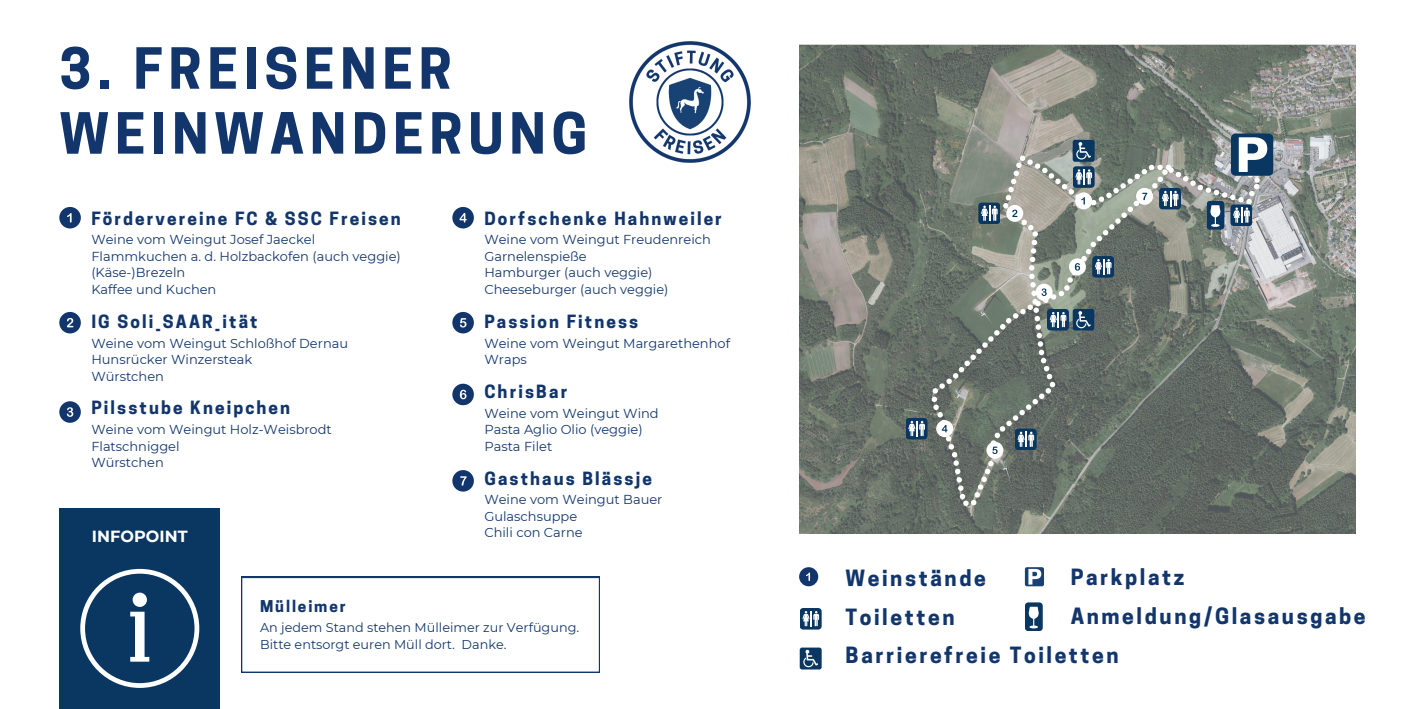
<style>
.page{position:relative;width:1418px;height:709px;background:#fff}
.page>*{position:absolute;margin:0;border:0;box-sizing:border-box;transform-origin:0 0}
.t1{font:700 53.2px/64.9px "Cooper Hewitt";letter-spacing:.11em;color:#12366c}
.t2{font:700 21px/38.4px "Cooper Hewitt";letter-spacing:.125em;color:#12366c}
.t3{font:700 17.15px "Cooper Hewitt";letter-spacing:.125em;color:#12366c}
.t4{font:700 17.1px "Cooper Hewitt";letter-spacing:.125em;color:#12366c}
.t5{font:700 16.1px "Montserrat";color:#fff}
.t6{font:700 15.3px "Cooper Hewitt";letter-spacing:.125em;color:#12366c}
.t7{font:12.95px/16.5px "Montserrat";color:#12366c}
.t8{font:12.8px/17.7px "Montserrat";color:#12366c}
</style>
<div class="page">
<svg style="left:241px;top:577px;width:359px;height:95px"></svg>
<div style="left:59px;top:508px;width:161px;height:201px;background:#0a3761"></div>
<svg style="left:80px;top:569px;width:119px;height:119px"></svg>
<div style="left:59px;top:207px;width:22px;height:21px;background:#12366c;border-radius:50%"></div>
<svg style="left:67px;top:213px;width:5px;height:9px"></svg>
<div style="left:59px;top:312px;width:22px;height:21px;background:#12366c;border-radius:50%"></div>
<svg style="left:67px;top:318px;width:6px;height:9px"></svg>
<div style="left:59px;top:401px;width:22px;height:21px;background:#12366c;border-radius:50%"></div>
<svg style="left:67px;top:407px;width:6px;height:10px"></svg>
<div style="left:452px;top:207px;width:22px;height:21px;background:#12366c;border-radius:50%"></div>
<svg style="left:459px;top:213px;width:8px;height:9px"></svg>
<div style="left:452px;top:312px;width:22px;height:21px;background:#12366c;border-radius:50%"></div>
<svg style="left:460px;top:318px;width:6px;height:9px"></svg>
<div style="left:452px;top:384px;width:22px;height:21px;background:#12366c;border-radius:50%"></div>
<svg style="left:460px;top:390px;width:6px;height:9px"></svg>
<div style="left:452px;top:470px;width:22px;height:21px;background:#12366c;border-radius:50%"></div>
<svg style="left:460px;top:476px;width:7px;height:10px"></svg>
<div style="left:799px;top:567px;width:19px;height:19px;background:#12366c;border-radius:50%"></div>
<svg style="left:806px;top:572px;width:4px;height:9px"></svg>
<svg style="left:1025px;top:567px;width:19px;height:19px"></svg>
<div style="left:1025px;top:602px;width:17px;height:29px;background:#0a3761;border-radius:3px"></div>
<svg style="left:1028px;top:607px;width:11px;height:21px"></svg>
<div style="left:799px;top:647px;width:22px;height:22px;background:#0a3761;border-radius:2px"></div>
<svg style="left:803px;top:650px;width:15px;height:17px"></svg>
<svg style="left:800px;top:608px;width:21px;height:21px"></svg>
<img style="left:799px;top:44px;width:556px;height:489px">
<div style="left:1136px;top:188px;width:17px;height:17px;background:#fff;border-radius:50%"></div>
<svg style="left:1142px;top:193px;width:5px;height:7px"></svg>
<div style="left:1075px;top:192px;width:17px;height:17px;background:#fff;border-radius:50%"></div>
<svg style="left:1081px;top:197px;width:4px;height:8px"></svg>
<div style="left:1069px;top:258px;width:16px;height:17px;background:#fff;border-radius:50%"></div>
<svg style="left:1074px;top:263px;width:6px;height:8px"></svg>
<div style="left:1035px;top:284px;width:17px;height:16px;background:#fff;border-radius:50%"></div>
<svg style="left:1041px;top:288px;width:5px;height:8px"></svg>
<div style="left:1006px;top:205px;width:17px;height:17px;background:#fff;border-radius:50%"></div>
<svg style="left:1012px;top:210px;width:5px;height:7px"></svg>
<div style="left:936px;top:420px;width:17px;height:17px;background:#fff;border-radius:50%"></div>
<svg style="left:941px;top:425px;width:6px;height:7px"></svg>
<div style="left:986px;top:442px;width:17px;height:16px;background:#fff;border-radius:50%"></div>
<svg style="left:992px;top:446px;width:5px;height:8px"></svg>
<svg style="left:1014px;top:429px;width:22px;height:21px"></svg>
<svg style="left:905px;top:418px;width:22px;height:21px"></svg>
<svg style="left:1047px;top:309px;width:22px;height:21px"></svg>
<svg style="left:1092px;top:256px;width:22px;height:22px"></svg>
<svg style="left:978px;top:203px;width:22px;height:21px"></svg>
<svg style="left:1159px;top:188px;width:22px;height:21px"></svg>
<svg style="left:1072px;top:166px;width:22px;height:22px"></svg>
<div style="left:1206px;top:201px;width:18px;height:29px;background:#0a3761;border-radius:3px"></div>
<svg style="left:1210px;top:205px;width:11px;height:22px"></svg>
<svg style="left:1230px;top:204px;width:22px;height:22px"></svg>
<svg style="left:1231px;top:133px;width:42px;height:43px"></svg>
<div style="left:1072px;top:140px;width:22px;height:22px;background:#0a3761;border-radius:2px"></div>
<svg style="left:1076px;top:142px;width:15px;height:18px"></svg>
<div style="left:1072px;top:309px;width:22px;height:21px;background:#0a3761;border-radius:2px"></div>
<svg style="left:1076px;top:311px;width:14px;height:17px"></svg>
<img style="left:629px;top:41px;width:122px;height:122px">
<h1 class="t1" style="left:59px;top:37px;width:529px">3. FREISENER<br>WEINWANDERUNG</h1>
<h3 class="t3" style="left:91px;top:208px;width:311px">Fördervereine FC &amp; SSC Freisen</h3>
<p class="t7" style="left:91px;top:231px;width:311px">Weine vom Weingut Josef Jaeckel<br>Flammkuchen a. d. Holzbackofen (auch veggie) (Käse-)Brezeln<br>Kaffee und Kuchen</p>
<h3 class="t3" style="left:91px;top:311px;width:168px">IG Soli_SAAR_ität</h3>
<p class="t7" style="left:91px;top:334px;width:258px">Weine vom Weingut Schloßhof Dernau<br>Hunsrücker Winzersteak<br>Würstchen</p>
<h3 class="t3" style="left:91px;top:398px;width:200px">Pilsstube Kneipchen</h3>
<p class="t7" style="left:91px;top:421px;width:242px">Weine vom Weingut Holz-Weisbrodt<br>Flatschniggel<br>Würstchen</p>
<p class="t5" style="left:92px;top:525px;width:97px">INFOPOINT</p>
<h3 class="t3" style="left:484px;top:208px;width:239px">Dorfschenke Hahnweiler</h3>
<p class="t7" style="left:484px;top:231px;width:228px">Weine vom Weingut Freudenreich<br>Garnelenspieße<br>Hamburger (auch veggie)<br>Cheeseburger (auch veggie)</p>
<h3 class="t3" style="left:484px;top:311px;width:155px">Passion Fitness</h3>
<p class="t7" style="left:484px;top:334px;width:247px">Weine vom Weingut Margarethenhof<br>Wraps</p>
<h3 class="t3" style="left:484px;top:381px;width:84px">ChrisBar</h3>
<p class="t7" style="left:484px;top:404px;width:176px">Weine vom Weingut Wind<br>Pasta Aglio Olio (veggie)<br>Pasta Filet</p>
<h3 class="t4" style="left:484px;top:468px;width:169px">Gasthaus Blässje</h3>
<p class="t7" style="left:484px;top:491px;width:180px">Weine vom Weingut Bauer<br>Gulaschsuppe<br>Chili con Carne</p>
<p class="t6" style="left:260px;top:597px;width:87px">Mülleimer</p>
<p class="t8" style="left:260px;top:618px;width:320px">An jedem Stand stehen Mülleimer zur Verfügung.<br>Bitte entsorgt euren Müll dort. Danke.</p>
<h2 class="t2" style="left:1070px;top:558px;width:296px">Parkplatz<br>Anmeldung/Glasausgabe</h2>
<h2 class="t2" style="left:845px;top:559px;width:275px">Weinstände<br>Toiletten<br>Barrierefreie Toiletten</h2>
</div>
